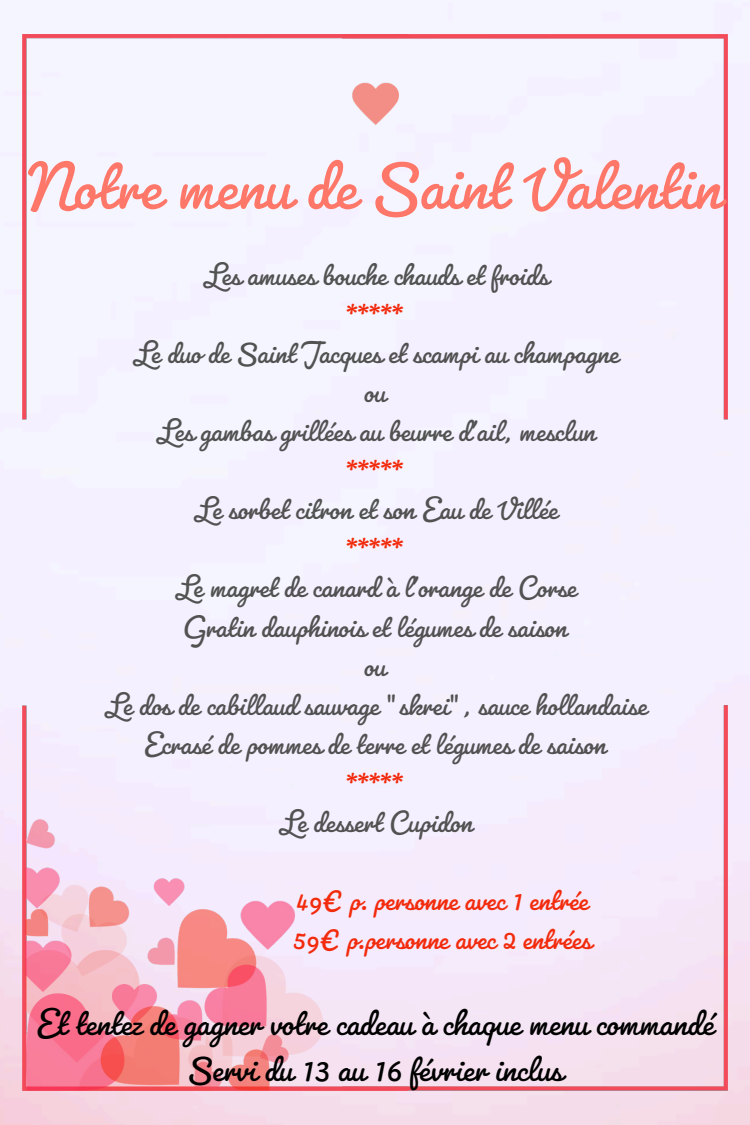
<style>
.page{position:relative;width:750px;height:1125px;background:#fff}
.page>*{position:absolute;margin:0;border:0;box-sizing:border-box;transform-origin:0 0}
.t1{font:74.75px "Pacifico";color:#fe7768}
.t2{font:38.75px/46.6px "Pacifico";color:#000;text-align:center}
.t3{font:32.5px/39.1px "Pacifico";color:#525252;text-align:center}
.t4{font:32.5px/39.1px "Pacifico";color:#f22b0c}
</style>
<div class="page">
<img style="left:22px;top:34px;width:706px;height:1057px">
<h1 class="t1" style="left:29px;top:139px;width:694px">Notre menu de Saint Valentin</h1>
<p class="t3" style="left:202px;top:254px;width:348px">Les amuses bouche chauds et froids</p>
<p class="t4" style="left:346px;top:293px;width:58px">*****</p>
<p class="t3" style="left:131px;top:332px;width:489px">Le duo de Saint Jacques et scampi au champagne ou<br>Les gambas grillées au beurre d'ail, mesclun</p>
<p class="t4" style="left:346px;top:449px;width:58px">*****</p>
<p class="t3" style="left:192px;top:489px;width:367px">Le sorbet citron et son Eau de Villée</p>
<p class="t4" style="left:346px;top:528px;width:58px">*****</p>
<p class="t3" style="left:103px;top:567px;width:546px">Le magret de canard à l'orange de Corse<br>Gratin dauphinois et légumes de saison<br>ou<br>Le dos de cabillaud sauvage "skrei", sauce hollandaise Ecrasé de pommes de terre et légumes de saison</p>
<p class="t4" style="left:346px;top:762px;width:58px">*****</p>
<p class="t3" style="left:277px;top:801px;width:197px">Le dessert Cupidon</p>
<p class="t4" style="left:292px;top:879px;width:300px">49€ p. personne avec 1 entrée<br>59€ p.personne avec 2 entrées</p>
<p class="t2" style="left:36px;top:998px;width:679px">Et tentez de gagner votre cadeau à chaque menu commandé<br>Servi du 13 au 16 février inclus</p>
</div>
